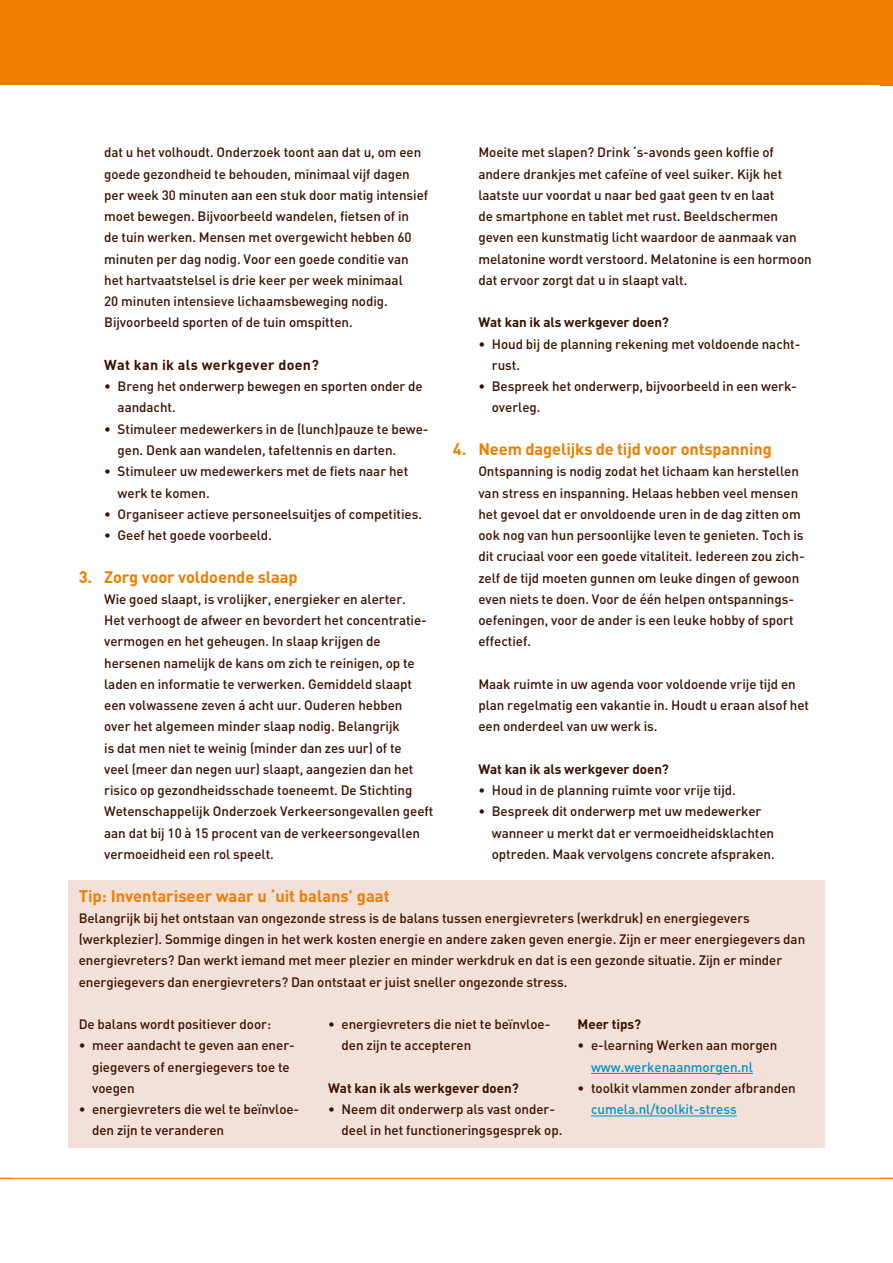
<style>
.page{position:relative;width:893px;height:1263px;background:#fff}
.page>*{position:absolute;margin:0;border:0;box-sizing:border-box;transform-origin:0 0}
.Colland_Body_Tekst{font:700 16.5px "DIN";letter-spacing:-.005em;color:#ef7d00}
.Colland_Kop{font:700 16.5px "DIN";color:#ef7d00}
.Colland_Body_Sub_Sub{font:700 14.25px "DIN";letter-spacing:.025em;color:#3b1100}
.Colland_Body_Tekst-2{font:500 13.5px/21.3px "DIN";letter-spacing:-.005em;color:#3b1100}
.Colland_Body_Tekst-3{font:700 13.5px "DIN";letter-spacing:-.005em;color:#3b1100}
.s1{color:#0093c5}
</style>
<div class="page">
<div style="left:0;top:0;width:893px;height:85px;background:#ef7d00"></div>
<hr style="left:0;top:1178px;width:893px;height:1px;background:#ef7d00">
<div style="left:68px;top:880px;width:757px;height:268px;background:#f3e0d8"></div>
<hr style="left:591px;top:1073px;width:162px;height:1px;background:#0093c5">
<hr style="left:591px;top:1115px;width:146px;height:1px;background:#0093c5">
<p class="Colland_Body_Tekst-2" style="left:104px;top:141px;width:326px">dat u het volhoudt. Onderzoek toont aan dat u, om een goede gezondheid te behouden, minimaal vijf dagen per week 30 minuten aan een stuk door matig intensief moet bewegen. Bijvoorbeeld wandelen, fietsen of in<br>de tuin werken. Mensen met overgewicht hebben 60 minuten per dag nodig. Voor een goede conditie van het hartvaatstelsel is drie keer per week minimaal<br>20 minuten intensieve lichaamsbeweging nodig.<br>Bijvoorbeeld sporten of de tuin omspitten.</p>
<p class="Colland_Body_Sub_Sub" style="left:104px;top:355px;width:216px">Wat kan ik als werkgever doen?</p>
<p class="Colland_Body_Tekst-2" style="left:118px;top:375px;width:307px;text-indent:-13px">• Breng het onderwerp bewegen en sporten onder de aandacht.</p>
<p class="Colland_Body_Tekst-2" style="left:118px;top:418px;width:313px;text-indent:-13px">• Stimuleer medewerkers in de (lunch)pauze te bewe&shy;gen. Denk aan wandelen, tafeltennis en darten.</p>
<p class="Colland_Body_Tekst-2" style="left:118px;top:460px;width:292px;text-indent:-13px">• Stimuleer uw medewerkers met de fiets naar het werk te komen.</p>
<p class="Colland_Body_Tekst-2" style="left:104px;top:503px;width:319px">• Organiseer actieve personeelsuitjes of competities.</p>
<p class="Colland_Body_Tekst-2" style="left:104px;top:524px;width:169px">• Geef het goede voorbeeld.</p>
<p class="Colland_Body_Tekst" style="left:79px;top:566px;width:220px">3. Zorg voor voldoende slaap</p>
<p class="Colland_Body_Tekst-2" style="left:104px;top:588px;width:331px">Wie goed slaapt, is vrolijker, energieker en alerter.<br>Het verhoogt de afweer en bevordert het concentratie&shy;vermogen en het geheugen. In slaap krijgen de hersenen namelijk de kans om zich te reinigen, op te laden en informatie te verwerken. Gemiddeld slaapt een volwassene zeven á acht uur. Ouderen hebben<br>over het algemeen minder slaap nodig. Belangrijk<br>is dat men niet te weinig (minder dan zes uur) of te<br>veel (meer dan negen uur) slaapt, aangezien dan het risico op gezondheidsschade toeneemt. De Stichting Wetenschappelijk Onderzoek Verkeersongevallen geeft aan dat bij 10 à 15 procent van de verkeersongevallen vermoeidheid een rol speelt.</p>
<p class="Colland_Body_Tekst-2" style="left:478px;top:141px;width:335px">Moeite met slapen? Drink ‘s-avonds geen koffie of andere drankjes met cafeïne of veel suiker. Kijk het laatste uur voordat u naar bed gaat geen tv en laat<br>de smartphone en tablet met rust. Beeldschermen geven een kunstmatig licht waardoor de aanmaak van melatonine wordt verstoord. Melatonine is een hormoon dat ervoor zorgt dat u in slaapt valt.</p>
<p class="Colland_Body_Tekst-3" style="left:478px;top:314px;width:192px">Wat kan ik als werkgever doen?</p>
<p class="Colland_Body_Tekst-2" style="left:492px;top:333px;width:310px;text-indent:-13px">• Houd bij de planning rekening met voldoende nacht&shy;rust.</p>
<p class="Colland_Body_Tekst-2" style="left:492px;top:375px;width:307px;text-indent:-13px">• Bespreek het onderwerp, bijvoorbeeld in een werk&shy;overleg.</p>
<p class="Colland_Body_Tekst" style="left:453px;top:438px;width:320px">4. Neem dagelijks de tijd voor ontspanning</p>
<p class="Colland_Body_Tekst-2" style="left:478px;top:460px;width:328px">Ontspanning is nodig zodat het lichaam kan herstellen van stress en inspanning. Helaas hebben veel mensen het gevoel dat er onvoldoende uren in de dag zitten om ook nog van hun persoonlijke leven te genieten. Toch is dit cruciaal voor een goede vitaliteit. Iedereen zou zich&shy;zelf de tijd moeten gunnen om leuke dingen of gewoon even niets te doen. Voor de één helpen ontspannings&shy;oefeningen, voor de ander is een leuke hobby of sport effectief.</p>
<p class="Colland_Body_Tekst-2" style="left:478px;top:673px;width:332px">Maak ruimte in uw agenda voor voldoende vrije tijd en plan regelmatig een vakantie in. Houdt u eraan alsof het een onderdeel van uw werk is.</p>
<p class="Colland_Body_Tekst-3" style="left:478px;top:760px;width:192px">Wat kan ik als werkgever doen?</p>
<p class="Colland_Body_Tekst-2" style="left:478px;top:779px;width:259px">• Houd in de planning ruimte voor vrije tijd.</p>
<p class="Colland_Body_Tekst-2" style="left:492px;top:800px;width:284px;text-indent:-13px">• Bespreek dit onderwerp met uw medewerker wanneer u merkt dat er vermoeidheidsklachten optreden. Maak vervolgens concrete afspraken.</p>
<p class="Colland_Kop" style="left:79px;top:885px;width:312px">Tip: Inventariseer waar u ‘uit balans’ gaat</p>
<p class="Colland_Body_Tekst-2" style="left:79px;top:907px;width:728px">Belangrijk bij het ontstaan van ongezonde stress is de balans tussen energievreters (werkdruk) en energiegevers (werkplezier). Sommige dingen in het werk kosten energie en andere zaken geven energie. Zijn er meer energiegevers dan energievreters? Dan werkt iemand met meer plezier en minder werkdruk en dat is een gezonde situatie. Zijn er minder energiegevers dan energievreters? Dan ontstaat er juist sneller ongezonde stress.</p>
<p class="Colland_Body_Tekst-2" style="left:79px;top:1013px;width:194px">De balans wordt positiever door:</p>
<p class="Colland_Body_Tekst-2" style="left:92px;top:1034px;width:204px;text-indent:-13px">• meer aandacht te geven aan ener&shy;giegevers of energiegevers toe te voegen</p>
<p class="Colland_Body_Tekst-2" style="left:92px;top:1098px;width:209px;text-indent:-13px">• energievreters die wel te beïnvloe&shy;den zijn te veranderen</p>
<p class="Colland_Body_Tekst-3" style="left:578px;top:1015px;width:65px">Meer tips?</p>
<p class="Colland_Body_Tekst-2" style="left:591px;top:1034px;width:188px;text-indent:-13px">• e-learning Werken aan morgen <span class="s1">www.werkenaanmorgen.nl</span></p>
<p class="Colland_Body_Tekst-2" style="left:591px;top:1077px;width:206px;text-indent:-13px">• toolkit vlammen zonder afbranden <span class="s1">cumela.nl/toolkit-stress</span></p>
<p class="Colland_Body_Tekst-2" style="left:342px;top:1013px;width:210px;text-indent:-13px">• energievreters die niet te beïnvloe&shy;den zijn te accepteren</p>
<p class="Colland_Body_Tekst-3" style="left:328px;top:1079px;width:192px">Wat kan ik als werkgever doen?</p>
<p class="Colland_Body_Tekst-2" style="left:342px;top:1098px;width:222px;text-indent:-13px">• Neem dit onderwerp als vast onder&shy;deel in het functioneringsgesprek op.</p>
</div>
